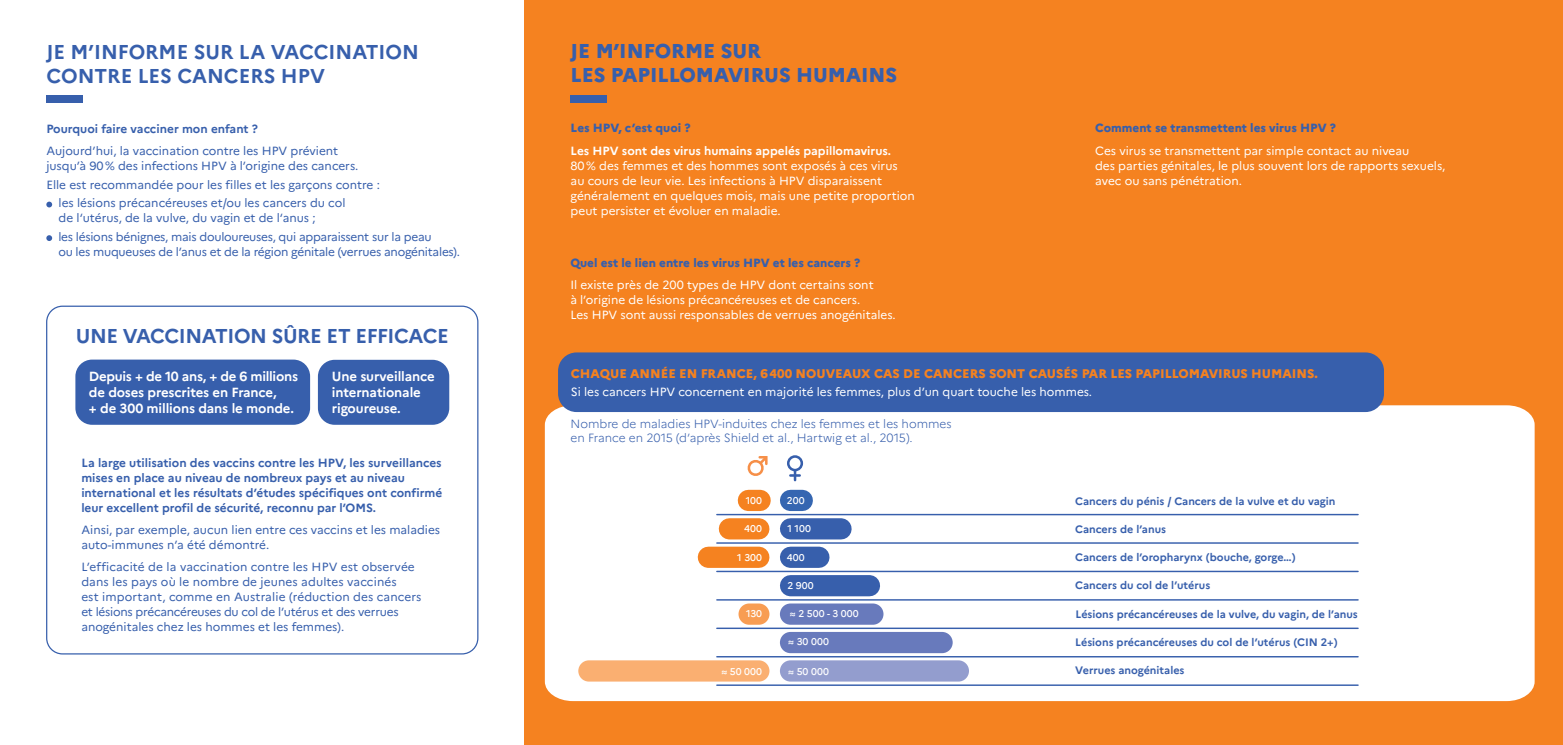
<style>
.page{position:relative;width:1563px;height:745px;background:#fff}
.page>*{position:absolute;margin:0;border:0;box-sizing:border-box;transform-origin:0 0}
.t1{font:700 20px/24px "Marianne";letter-spacing:-.005em;color:#375fac}
.t2{font:800 20px/24px "Marianne";color:#375fac}
.t3{font:700 13.25px/15.9px "Marianne";letter-spacing:-.01em;color:#fff}
.t4{font:800 12.5px "Marianne";color:#f58220}
.t5{font:11.88px/15px "Marianne";color:#fff}
.t6{font:11.88px/15px "Marianne";color:#375fac}
.t7{font:700 11.88px/15px "Marianne";color:#375fac}
.t8{font:11.88px/18.5px "Marianne";letter-spacing:-.02em;color:#375fac}
.t9{font:300 11.88px/14.2px "Marianne";color:#375fac}
.t10{font:800 11.88px "Marianne";color:#375fac}
.t11{font:700 11.88px "Marianne";color:#fff}
.t12{font:700 10.75px "Marianne";color:#375fac}
.t13{font:500 9.75px "Marianne";letter-spacing:.01em;color:#fff}
</style>
<div class="page">
<div style="left:524px;top:0;width:1039px;height:744px;background:#f58220"></div>
<div style="left:570px;top:95px;width:37px;height:8px;background:#375fac"></div>
<div style="left:545px;top:405px;width:989px;height:295px;background:#fff"></div>
<div style="left:558px;top:352px;width:826px;height:60px;background:#375fac;border-radius:18px"></div>
<div style="left:318px;top:359px;width:131px;height:65px;background:#375fac;border-radius:17px"></div>
<div style="left:75px;top:359px;width:235px;height:65px;background:#375fac;border-radius:17px"></div>
<svg style="left:46px;top:201px;width:6px;height:6px"></svg>
<svg style="left:46px;top:235px;width:6px;height:6px"></svg>
<div style="left:46px;top:95px;width:37px;height:8px;background:#375fac"></div>
<div style="left:787px;top:455px;width:16px;height:16px;border:3px solid #375fac;border-radius:50%"></div>
<svg style="left:790px;top:470px;width:10px;height:10px"></svg>
<svg style="left:747px;top:455px;width:22px;height:23px"></svg>
<div style="left:729px;top:518px;width:30px;height:21px;background:#f58220"></div>
<div style="left:708px;top:546px;width:51px;height:21px;background:#f58220"></div>
<div style="left:790px;top:546px;width:29px;height:21px;background:#375fac"></div>
<div style="left:790px;top:574px;width:79px;height:22px;background:#375fac"></div>
<div style="left:780px;top:603px;width:103px;height:21px;background:#687abc;border-radius:11px"></div>
<div style="left:780px;top:631px;width:172px;height:21px;background:#687abc;border-radius:11px"></div>
<div style="left:780px;top:660px;width:189px;height:21px;background:#939dce;border-radius:11px"></div>
<div style="left:790px;top:518px;width:51px;height:21px;background:#375fac"></div>
<div style="left:790px;top:489px;width:12px;height:21px;background:#3566b1"></div>
<div style="left:748px;top:489px;width:12px;height:21px;background:#f58220"></div>
<div style="left:738px;top:603px;width:31px;height:21px;background:#f89d53;border-radius:11px"></div>
<div style="left:578px;top:660px;width:191px;height:21px;background:#faaf71;border-radius:11px"></div>
<hr style="left:717px;top:513px;width:641px;height:2px;background:#375fac">
<hr style="left:717px;top:542px;width:641px;height:1px;background:#375fac">
<hr style="left:717px;top:570px;width:641px;height:1px;background:#375fac">
<hr style="left:717px;top:598px;width:641px;height:2px;background:#375fac">
<hr style="left:717px;top:627px;width:641px;height:1px;background:#375fac">
<hr style="left:717px;top:655px;width:641px;height:2px;background:#375fac">
<hr style="left:717px;top:684px;width:641px;height:1px;background:#375fac">
<h1 class="t1" style="left:46px;top:39px;width:374px">JE M’INFORME SUR LA VACCINATION<br>CONTRE LES CANCERS HPV</h1>
<p class="t7" style="left:46px;top:121px;width:213px">Pourquoi faire vacciner mon enfant ?</p>
<p class="t6" style="left:46px;top:143px;width:313px">Aujourd’hui, la vaccination contre les HPV prévient jusqu’à 90 % des infections HPV à l’origine des cancers.</p>
<p class="t6" style="left:59px;top:175px;width:323px;line-height:18.5px;text-indent:-12px">Elle est recommandée pour les filles et les garçons contre : les lésions précancéreuses et/ou les cancers du col</p>
<p class="t8" style="left:58px;top:209px;width:375px">de l‘utérus, de la vulve, du vagin et de l‘anus ;<br>les lésions bénignes, mais douloureuses, qui apparaissent sur la peau</p>
<p class="t8" style="left:58px;top:242px;width:403px">ou les muqueuses de l’anus et de la région génitale (verrues anogénitales).</p>
<h1 class="t1" style="left:76px;top:323px;width:374px">UNE VACCINATION SÛRE ET EFFICACE</h1>
<p class="t3" style="left:89px;top:368px;width:211px">Depuis + de 10 ans, + de 6 millions de doses prescrites en France,<br>+ de 300 millions dans le monde.</p>
<p class="t3" style="left:332px;top:368px;width:104px">Une surveillance internationale rigoureuse.</p>
<p class="t7" style="left:81px;top:455px;width:362px">La large utilisation des vaccins contre les HPV, les surveillances mises en place au niveau de nombreux pays et au niveau international et les résultats d’études spécifiques ont confirmé leur excellent profil de sécurité, reconnu par l’OMS.</p>
<p class="t6" style="left:81px;top:522px;width:360px">Ainsi, par exemple, aucun lien entre ces vaccins et les maladies auto-immunes n’a été démontré.</p>
<p class="t6" style="left:81px;top:559px;width:342px">L’efficacité de la vaccination contre les HPV est observée dans les pays où le nombre de jeunes adultes vaccinés<br>est important, comme en Australie (réduction des cancers et lésions précancéreuses du col de l’utérus et des verrues anogénitales chez les hommes et les femmes).</p>
<h1 class="t2" style="left:571px;top:39px;width:328px">JE M’INFORME SUR<br>LES PAPILLOMAVIRUS HUMAINS</h1>
<p class="t10" style="left:571px;top:121px;width:121px">Les HPV, c’est quoi ?</p>
<p class="t11" style="left:571px;top:143px;width:322px">Les HPV sont des virus humains appelés papillomavirus.</p>
<p class="t5" style="left:571px;top:158px;width:346px">80 % des femmes et des hommes sont exposés à ces virus<br>au cours de leur vie. Les infections à HPV disparaissent généralement en quelques mois, mais une petite proportion peut persister et évoluer en maladie.</p>
<p class="t10" style="left:570px;top:255px;width:292px">Quel est le lien entre les virus HPV et les cancers ?</p>
<p class="t5" style="left:570px;top:277px;width:327px">Il existe près de 200 types de HPV dont certains sont<br>à l’origine de lésions précancéreuses et de cancers.<br>Les HPV sont aussi responsables de verrues anogénitales.</p>
<p class="t10" style="left:1095px;top:121px;width:242px">Comment se transmettent les virus HPV ?</p>
<p class="t5" style="left:1095px;top:143px;width:352px">Ces virus se transmettent par simple contact au niveau<br>des parties génitales, le plus souvent lors de rapports sexuels, avec ou sans pénétration.</p>
<p class="t4" style="left:571px;top:366px;width:748px">CHAQUE ANNÉE EN FRANCE, 6 400 NOUVEAUX CAS DE CANCERS SONT CAUSÉS PAR LES PAPILLOMAVIRUS HUMAINS.</p>
<p class="t5" style="left:571px;top:384px;width:523px">Si les cancers HPV concernent en majorité les femmes, plus d’un quart touche les hommes.</p>
<p class="t9" style="left:570px;top:416px;width:382px">Nombre de maladies HPV-induites chez les femmes et les hommes en France en 2015 (d’après Shield et al., Hartwig et al., 2015).</p>
<p class="t13" style="left:787px;top:494px;width:19px">200</p>
<p class="t12" style="left:1075px;top:494px;width:262px">Cancers du pénis / Cancers de la vulve et du vagin</p>
<p class="t12" style="left:1075px;top:522px;width:92px">Cancers de l’anus</p>
<p class="t12" style="left:1075px;top:550px;width:222px">Cancers de l’oropharynx (bouche, gorge…)</p>
<p class="t12" style="left:1075px;top:578px;width:136px">Cancers du col de l’utérus</p>
<p class="t12" style="left:1075px;top:607px;width:284px">Lésions précancéreuses de la vulve, du vagin, de l’anus</p>
<p class="t12" style="left:1075px;top:635px;width:264px">Lésions précancéreuses du col de l’utérus (CIN 2+)</p>
<p class="t12" style="left:1075px;top:663px;width:111px">Verrues anogénitales</p>
<p class="t13" style="left:746px;top:494px;width:18px">100</p>
<p class="t13" style="left:744px;top:522px;width:19px">400</p>
<p class="t13" style="left:787px;top:522px;width:25px">1 100</p>
<p class="t13" style="left:787px;top:551px;width:19px">400</p>
<p class="t13" style="left:787px;top:579px;width:28px">2 900</p>
<p class="t13" style="left:790px;top:607px;width:70px">≈ 2 500 - 3 000</p>
<p class="t13" style="left:788px;top:635px;width:42px">≈ 30 000</p>
<p class="t13" style="left:737px;top:551px;width:26px">1 300</p>
<p class="t13" style="left:746px;top:607px;width:18px">130</p>
<p class="t13" style="left:721px;top:664px;width:42px">≈ 50 000</p>
<p class="t13" style="left:788px;top:664px;width:42px">≈ 50 000</p>
</div>
